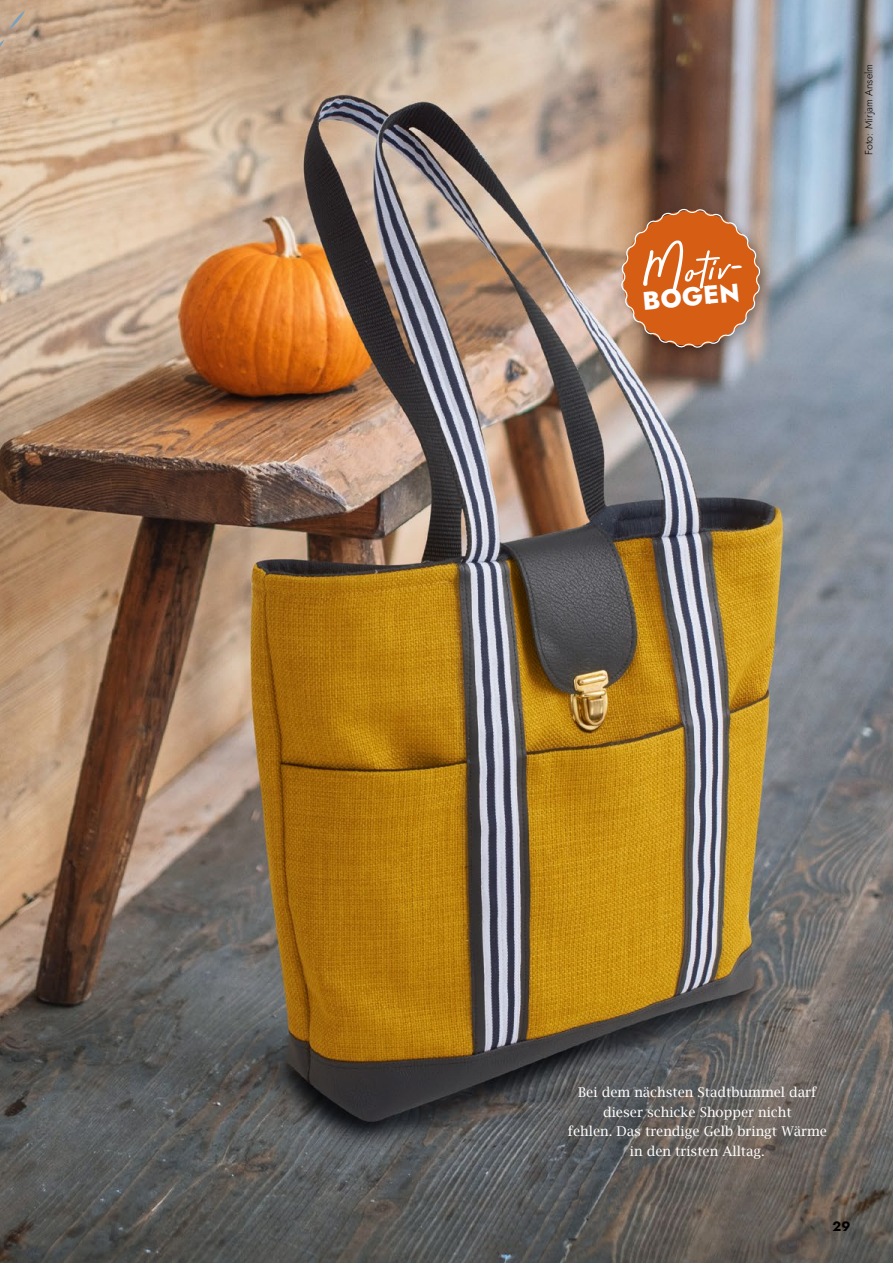
<style>
.page{position:relative;width:893px;height:1263px;background:#fff}
.page>*{position:absolute;margin:0;border:0;box-sizing:border-box;transform-origin:0 0}
.t1{font:800 25.5px "Jost";color:#fff}
.t2{font:13.5px/19.5px "Lucida Bright";color:#fff;text-align:center}
.t3{font:700 13.5px "Jost";color:#000}
.t4{font:300 10.5px "Jost";letter-spacing:.01em;color:#000}
</style>
<div class="page">
<img style="left:0;top:0;width:893px;height:1263px">
<div style="left:616px;top:203px;width:156px;height:156px;background:#000;opacity:.3"></div>
<svg style="left:618px;top:205px;width:146px;height:146px;background:#c97644"></svg>
<svg style="left:9px;top:10px;width:16px;height:19px"></svg>
<svg style="left:0;top:40px;width:4px;height:19px"></svg>
<h1 class="t1" style="left:641px;top:284px;width:99px;rotate:-5deg">BOGEN</h1>
<p class="t4" style="left:861px;top:155px;width:92px;rotate:-90deg">Foto: Mirjam Anselm</p>
<p class="t2" style="left:568px;top:1083px;width:261px">Bei dem nächsten Stadtbummel darf dieser schicke Shopper nicht<br>fehlen. Das trendige Gelb bringt Wärme in den tristen Alltag.</p>
<p class="t3" style="left:833px;top:1217px;width:19px">29</p>
</div>
